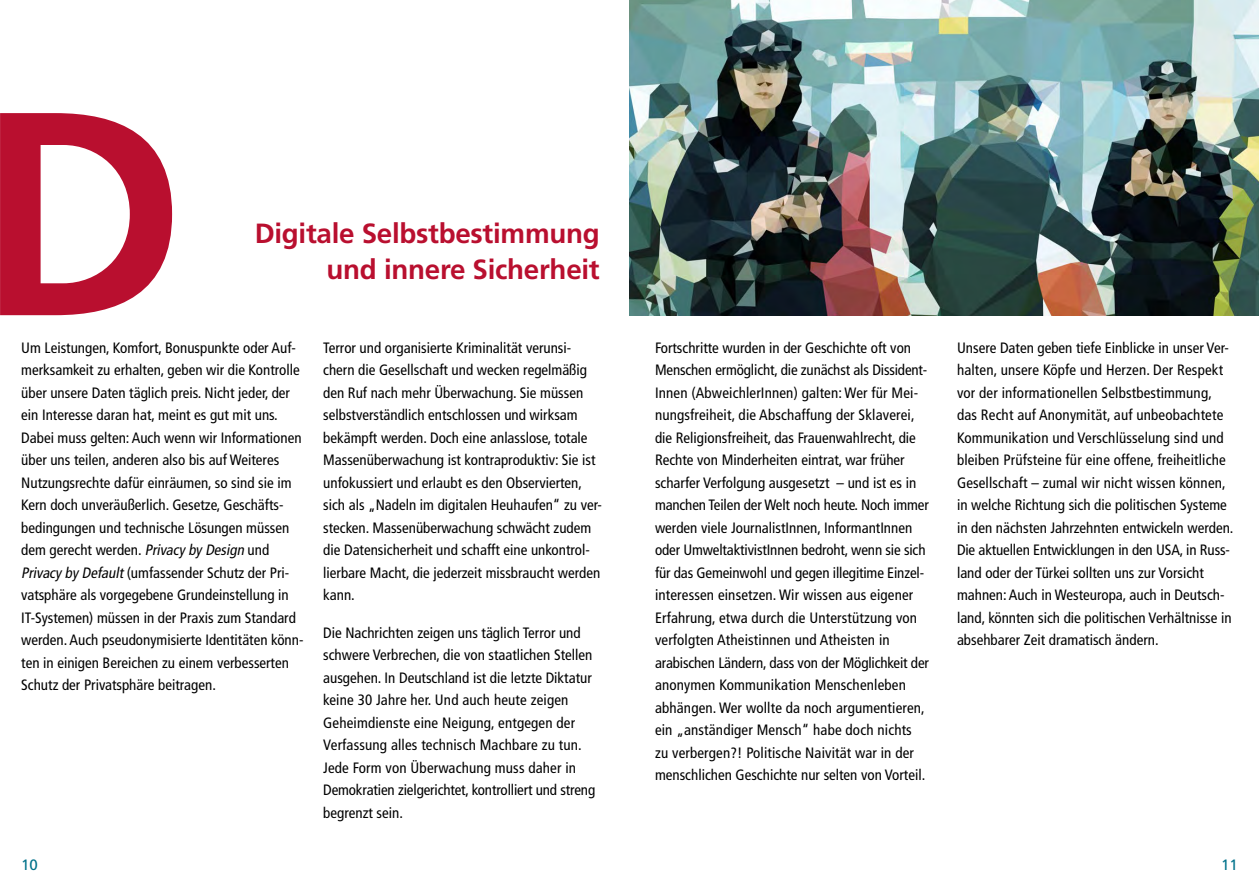
<style>
.page{position:relative;width:1259px;height:893px;background:#fff}
.page>*{position:absolute;margin:0;border:0;box-sizing:border-box;transform-origin:0 0}
.t1{font:700 289.5px "Frutiger LT Std";color:#b90f2f}
.t2{font:700 27.75px/36px "Frutiger LT Std";letter-spacing:-.01em;color:#b90f2f;text-align:right}
.t3{font:condensed 15px/22.5px "Frutiger LT Std";color:#000}
.t4{font:15px "Frutiger LT Std";color:#00728b}
.s1{font-style:italic}
</style>
<div class="page">
<img style="left:629px;top:0;width:630px;height:315px">
<h1 class="t1" style="left:-23px;top:44px;width:211px">D</h1>
<p class="t3" style="left:21px;top:336px;width:284px">Um Leistungen, Komfort, Bonuspunkte oder Auf&shy;merksamkeit zu erhalten, geben wir die Kontrolle über unsere Daten täglich preis. Nicht jeder, der ein Interesse daran hat, meint es gut mit uns.<br>Dabei muss gelten: Auch wenn wir Informationen über uns teilen, anderen also bis auf Weiteres Nutzungsrechte dafür einräumen, so sind sie im Kern doch unveräußerlich. Gesetze, Geschäfts&shy;bedingungen und technische Lösungen müssen dem gerecht werden. <span class="s1">Privacy by Design</span> und <span class="s1">Privacy by Default</span>(umfassender Schutz der Pri&shy;vatsphäre als vorgegebene Grundeinstellung in IT-Systemen) müssen in der Praxis zum Standard werden. Auch pseudonymisierte Identitäten könn&shy;ten in einigen Bereichen zu einem verbesserten Schutz der Privatsphäre beitragen.</p>
<p class="t3" style="left:323px;top:336px;width:280px">Terror und organisierte Kriminalität verunsi&shy;chern die Gesellschaft und wecken regelmäßig den Ruf nach mehr Überwachung. Sie müssen selbstverständlich entschlossen und wirksam bekämpft werden. Doch eine anlasslose, totale Massenüberwachung ist kontraproduktiv: Sie ist unfokussiert und erlaubt es den Observierten, sich als „Nadeln im digitalen Heuhaufen“ zu ver&shy;stecken. Massenüberwachung schwächt zudem die Datensicherheit und schafft eine unkontrol&shy;lierbare Macht, die jederzeit missbraucht werden kann.</p>
<h2 class="t2" style="left:255px;top:215px;width:346px">Digitale Selbstbestimmung und innere Sicherheit</h2>
<p class="t3" style="left:323px;top:621px;width:273px">Die Nachrichten zeigen uns täglich Terror und schwere Verbrechen, die von staatlichen Stellen ausgehen. In Deutschland ist die letzte Diktatur keine 30 Jahre her. Und auch heute zeigen Geheimdienste eine Neigung, entgegen der Verfassung alles technisch Machbare zu tun.<br>Jede Form von Überwachung muss daher in Demokratien zielgerichtet, kontrolliert und streng begrenzt sein.</p>
<p class="t3" style="left:655px;top:336px;width:275px">Fortschritte wurden in der Geschichte oft von Menschen ermöglicht, die zunächst als Dissident-Innen (AbweichlerInnen) galten: Wer für Mei&shy;nungsfreiheit, die Abschaffung der Sklaverei, die Religionsfreiheit, das Frauenwahlrecht, die Rechte von Minderheiten eintrat, war früher scharfer Verfolgung ausgesetzt – und ist es in manchen Teilen der Welt noch heute. Noch immer werden viele JournalistInnen, InformantInnen oder UmweltaktivistInnen bedroht, wenn sie sich für das Gemeinwohl und gegen illegitime Einzel&shy;interessen einsetzen. Wir wissen aus eigener Erfahrung, etwa durch die Unterstützung von verfolgten Atheistinnen und Atheisten in arabischen Ländern, dass von der Möglichkeit der anonymen Kommunikation Menschenleben abhängen. Wer wollte da noch argumentieren, ein „anständiger Mensch“ habe doch nichts<br>zu verbergen?! Politische Naivität war in der menschlichen Geschichte nur selten von Vorteil.</p>
<p class="t3" style="left:957px;top:336px;width:278px">Unsere Daten geben tiefe Einblicke in unser Ver&shy;halten, unsere Köpfe und Herzen. Der Respekt vor der informationellen Selbstbestimmung, das Recht auf Anonymität, auf unbeobachtete Kommunikation und Verschlüsselung sind und bleiben Prüfsteine für eine offene, freiheitliche Gesellschaft – zumal wir nicht wissen können, in welche Richtung sich die politischen Systeme in den nächsten Jahrzehnten entwickeln werden.<br>Die aktuellen Entwicklungen in den USA, in Russ&shy;land oder der Türkei sollten uns zur Vorsicht mahnen: Auch in Westeuropa, auch in Deutsch&shy;land, könnten sich die politischen Verhältnisse in absehbarer Zeit dramatisch ändern.</p>
<p class="t4" style="left:21px;top:856px;width:18px">10</p>
<p class="t4" style="left:1221px;top:856px;width:18px">11</p>
</div>
